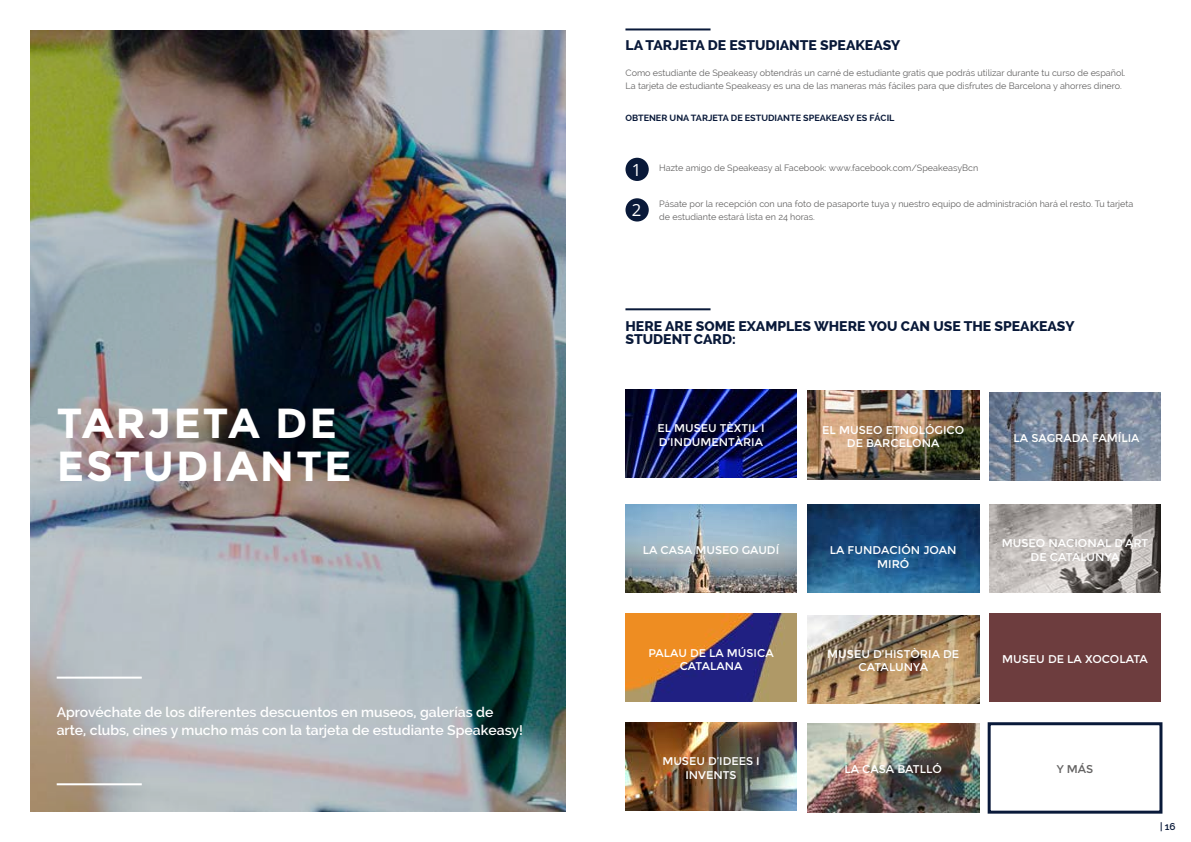
<style>
.page{position:relative;width:1191px;height:842px;background:#fff}
.page>*{position:absolute;margin:0;border:0;box-sizing:border-box;transform-origin:0 0}
.t1{font:700 42px/43px "Montserrat";letter-spacing:.05em;color:#fff}
.t2{font:600 14px/18px "Raleway";color:#fff}
.t3{font:800 14px/13px "Raleway";color:#091939}
.t4{font:11.3px "Montserrat";color:#fff}
.t5{font:11.2px/13.5px "Montserrat";color:#fff;text-align:center}
.t6{font:11.2px "Montserrat";color:#646363}
.t7{font:600 10px "Raleway";color:#091939}
.t8{font:9px/13px "Raleway";color:#646363}
.t9{font:700 9px "Raleway";color:#091939}
.s1{font-family:"Open Sans";font-size:16.7px;color:#fff}
</style>
<div class="page">
<img style="left:30px;top:30px;width:535px;height:782px">
<hr style="left:57px;top:783px;width:85px;height:2px;background:#fff">
<hr style="left:57px;top:677px;width:85px;height:2px;background:#fff">
<div style="left:625px;top:158px;width:24px;height:23px;background:#091939;border-radius:50%"></div>
<div style="left:625px;top:198px;width:24px;height:24px;background:#091939;border-radius:50%"></div>
<img style="left:625px;top:390px;width:171px;height:88px">
<img style="left:625px;top:504px;width:171px;height:88px">
<img style="left:807px;top:504px;width:172px;height:89px">
<img style="left:807px;top:391px;width:172px;height:88px">
<img style="left:989px;top:392px;width:172px;height:89px">
<img style="left:989px;top:504px;width:172px;height:89px">
<div style="left:989px;top:614px;width:172px;height:88px;background:#6d3d3e"></div>
<img style="left:625px;top:723px;width:171px;height:88px">
<img style="left:625px;top:614px;width:171px;height:88px">
<img style="left:807px;top:615px;width:172px;height:88px">
<img style="left:807px;top:724px;width:172px;height:88px">
<div style="left:987px;top:722px;width:175px;height:92px;border:3px solid #091939"></div>
<hr style="left:625px;top:28px;width:85px;height:2px;background:#091939">
<hr style="left:625px;top:308px;width:85px;height:2px;background:#091939">
<h1 class="t1" style="left:57px;top:401px;width:296px">TARJETA DE<br>ESTUDIANTE</h1>
<h2 class="t2" style="left:57px;top:703px;width:468px">Aprovéchate de los diferentes descuentos en museos, galerías de arte, clubs, cines y mucho más con la tarjeta de estudiante Speakeasy!</h2>
<h2 class="t3" style="left:625px;top:38px;width:276px">LA TARJETA DE ESTUDIANTE SPEAKEASY</h2>
<p class="t8" style="left:625px;top:66px;width:501px">Como estudiante de Speakeasy obtendrás un carné de estudiante gratis que podrás utilizar durante tu curso de español.<br>La tarjeta de estudiante Speakeasy es una de las maneras más fáciles para que disfrutes de Barcelona y ahorres dinero.</p>
<p class="t9" style="left:625px;top:112px;width:270px">OBTENER UNA TARJETA DE ESTUDIANTE SPEAKEASY ES FÁCIL</p>
<p class="t8" style="left:632px;top:161px;width:348px"><span class="s1">1</span> Hazte amigo de Speakeasy al Facebook: www.facebook.com/SpeakeasyBcn</p>
<p class="t8" style="left:632px;top:197px;width:503px;text-indent:27px">Pásate por la recepción con una foto de pasaporte tuya y nuestro equipo de administración hará el resto. Tu tarjeta<br><sup>2</sup> de estudiante estará lista en 24 horas.</p>
<h2 class="t3" style="left:625px;top:320px;width:450px">HERE ARE SOME EXAMPLES WHERE YOU CAN USE THE SPEAKEASY<br>STUDENT CARD:</h2>
<p class="t5" style="left:657px;top:422px;width:109px;text-align:left">EL MUSEU TÈXTIL I<br>D’INDUMENTÀRIA</p>
<p class="t5" style="left:822px;top:423px;width:143px">EL MUSEO ETNOLÓGICO<br>DE BARCELONA</p>
<p class="t4" style="left:1013px;top:431px;width:127px">LA SAGRADA FAMÍLIA</p>
<p class="t5" style="left:643px;top:543px;width:138px">LA CASA MUSEO GAUDÍ</p>
<p class="t5" style="left:830px;top:543px;width:128px">LA FUNDACIÓN JOAN<br>MIRÓ</p>
<p class="t5" style="left:648px;top:646px;width:127px">PALAU DE LA MÚSICA<br>CATALANA</p>
<p class="t5" style="left:827px;top:647px;width:133px">MUSEU D’HISTÒRIA DE<br>CATALUNYA</p>
<p class="t5" style="left:1001px;top:537px;width:148px">MUSEO NACIONAL D’ART<br>DE CATALUNYA</p>
<p class="t5" style="left:1002px;top:653px;width:147px">MUSEU DE LA XOCOLATA</p>
<p class="t5" style="left:662px;top:755px;width:99px">MUSEU D’IDEES I<br>INVENTS</p>
<p class="t5" style="left:844px;top:763px;width:99px">LA CASA BATLLÓ</p>
<p class="t6" style="left:1056px;top:763px;width:38px">Y MÁS</p>
<p class="t7" style="left:1160px;top:820px;width:17px">| 16</p>
</div>
